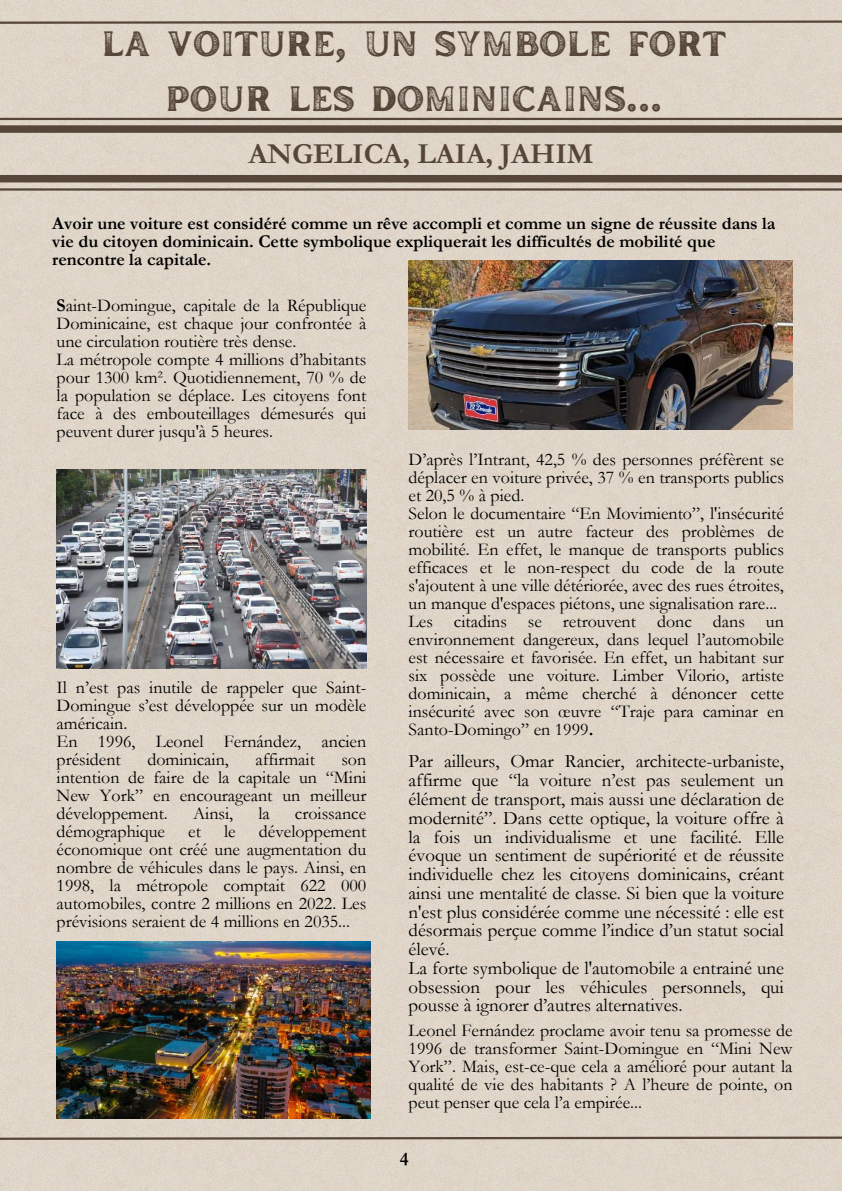
<style>
.page{position:relative;width:842px;height:1191px;background:#fff}
.page>*{position:absolute;margin:0;border:0;box-sizing:border-box;transform-origin:0 0}
.t1{font:39px/54.2px "Inlander Texture";color:#554639;text-align:center}
.t2{font:700 29.1px "Garamond";color:#554639}
.t3{font:19px/18.8px "Garamond";color:#000}
.t4{font:700 19px "Garamond";color:#000}
.t5{font:18px/18px "Garamond";color:#000}
.t6{font:700 18px/18px "Garamond";color:#000}
.s1{font-weight:700}
</style>
<div class="page">
<div style="left:0;top:0;width:842px;height:1190px;background:#dfd5c8"></div>
<svg style="left:0;top:19px;width:842px;height:6px;background:#aa9f91"></svg>
<div style="left:0;top:125px;width:842px;height:8px;background:#554639"></div>
<hr style="left:0;top:188px;width:842px;height:2px;background:#554639">
<div style="left:0;top:175px;width:842px;height:7px;background:#554639"></div>
<svg style="left:0;top:1135px;width:842px;height:5px;background:#a09487"></svg>
<img style="left:57px;top:470px;width:309px;height:198px">
<img style="left:409px;top:260px;width:384px;height:170px">
<img style="left:57px;top:941px;width:314px;height:177px">
<hr style="left:0;top:118px;width:842px;height:2px;background:#554639">
<h1 class="t1" style="left:102px;top:14px;width:626px">LA VOITURE, UN SYMBOLE FORT<br>POUR LES DOMINICAINS...</h1>
<h2 class="t2" style="left:248px;top:138px;width:347px">ANGELICA, LAIA, JAHIM</h2>
<p class="t6" style="left:52px;top:215px;width:725px">Avoir une voiture est considéré comme un rêve accompli et comme un signe de réussite dans la vie du citoyen dominicain. Cette symbolique expliquerait les difficultés de mobilité que rencontre la capitale.</p>
<p class="t5" style="left:57px;top:296px;width:311px"><span class="s1">S</span>aint-Domingue, capitale de la République Dominicaine, est chaque jour confrontée à une circulation routière très dense.<br>La métropole compte 4 millions d’habitants pour 1300 km². Quotidiennement, 70 % de la population se déplace. Les citoyens font face à des embouteillages démesurés qui peuvent durer jusqu'à 5 heures.</p>
<p class="t5" style="left:57px;top:678px;width:311px">Il n’est pas inutile de rappeler que Saint-<br>Domingue s’est développée sur un modèle américain.<br>En 1996, Leonel Fernández, ancien président</p>
<p class="t5" style="left:147px;top:750px;width:83px">dominicain,</p>
<p class="t5" style="left:255px;top:750px;width:61px">affirmait</p>
<p class="t5" style="left:57px;top:750px;width:311px;text-align:justify;text-indent:285px">son intention de faire de la capitale un “Mini New York” en encourageant un meilleur développement.</p>
<p class="t5" style="left:193px;top:804px;width:42px">Ainsi,</p>
<p class="t5" style="left:258px;top:804px;width:13px">la</p>
<p class="t5" style="left:295px;top:804px;width:73px">croissance</p>
<p class="t5" style="left:57px;top:822px;width:311px;text-align:justify;text-indent:202px">développement économique ont créé une augmentation du nombre de véhicules dans le pays. Ainsi, en 1998, la métropole comptait 622 000 automobiles, contre 2 millions en 2022. Les prévisions seraient de 4 millions en 2035...</p>
<p class="t5" style="left:57px;top:822px;width:110px">démographique</p>
<p class="t5" style="left:188px;top:822px;width:14px">et</p>
<p class="t5" style="left:224px;top:822px;width:13px">le</p>
<p class="t5" style="left:409px;top:450px;width:377px">D’après l’Intrant, 42,5 % des personnes préfèrent se déplacer en voiture privée, 37 % en transports publics et 20,5 % à pied.<br>Selon le documentaire “En Movimiento”, l'insécurité routière est un autre facteur des problèmes de mobilité. En effet, le manque de transports publics efficaces et le non-respect du code de la route s'ajoutent à une ville détériorée, avec des rues étroites, un manque d'espaces piétons, une signalisation rare...<br>Les citadins se retrouvent donc dans un environnement dangereux, dans lequel l’automobile est nécessaire et favorisée. En effet, un habitant sur six possède une voiture. Limber Vilorio, artiste dominicain, a même cherché à dénoncer cette insécurité avec son œuvre “Traje para caminar en Santo-Domingo” en 1999<span class="s1">.</span></p>
<p class="t3" style="left:409px;top:752px;width:377px">Par ailleurs, Omar Rancier, architecte-urbaniste, affirme que “la voiture n’est pas seulement un élément de transport, mais aussi une déclaration de modernité”. Dans cette optique, la voiture offre à la fois un individualisme et une facilité. Elle évoque un sentiment de supériorité et de réussite individuelle chez les citoyens dominicains, créant ainsi une mentalité de classe. Si bien que la voiture n'est plus considérée comme une nécessité : elle est désormais perçue comme l’indice d’un statut social élevé.<br>La forte symbolique de l'automobile a entrainé une obsession pour les véhicules personnels, qui pousse à ignorer d’autres alternatives.</p>
<p class="t5" style="left:409px;top:1021px;width:385px;text-align:justify">Leonel Fernández proclame avoir tenu sa promesse de 1996 de transformer Saint-Domingue en “Mini New York”. Mais, est-ce-que cela a amélioré pour autant la qualité de vie des habitants ? A l’heure de pointe, on peut penser que cela l’a empirée...</p>
<p class="t4" style="left:400px;top:1148px;width:10px">4</p>
</div>
